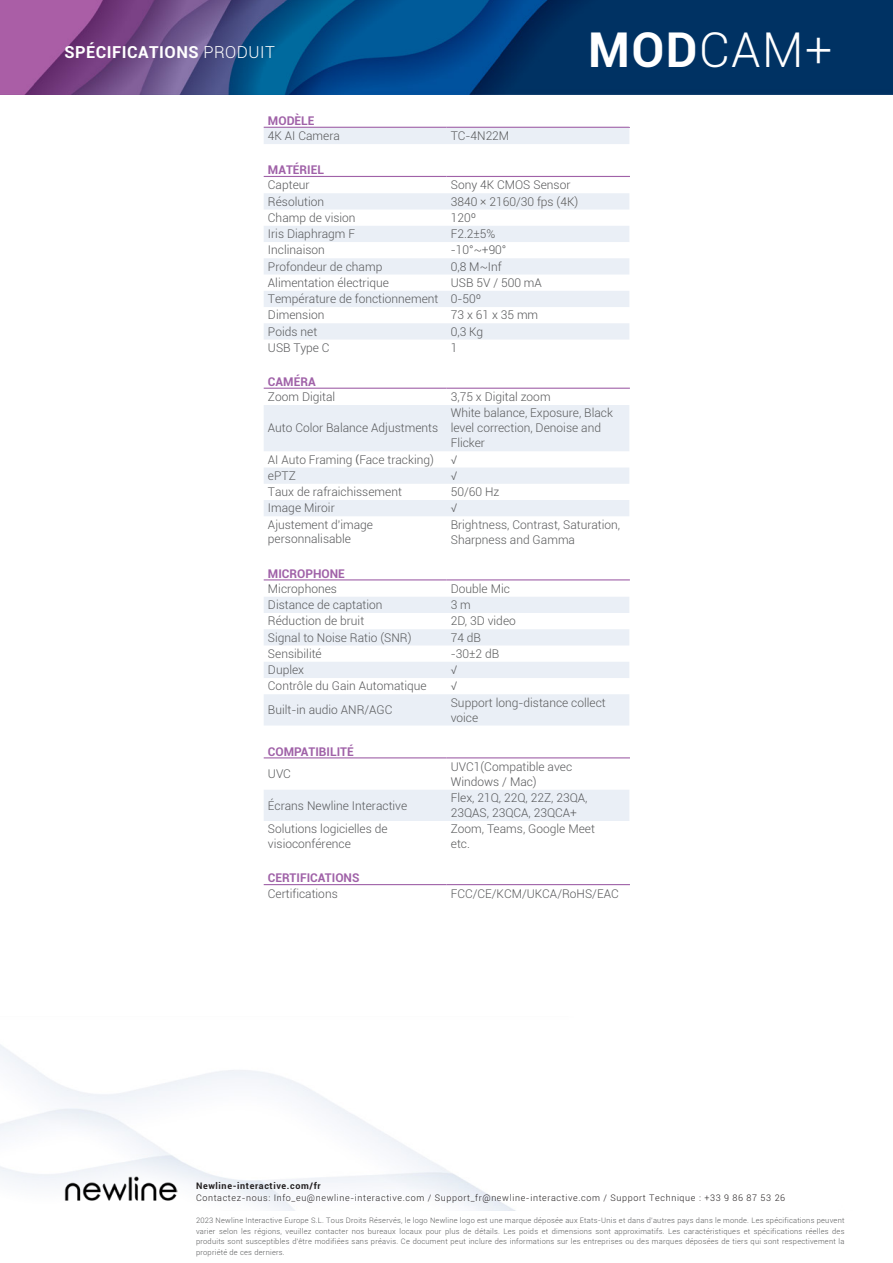
<style>
.page{position:relative;width:893px;height:1263px;background:#fff}
.page>*{position:absolute;margin:0;border:0;box-sizing:border-box;transform-origin:0 0}
.t1{font:300 48px "Roboto";color:#fff}
.t2{font:700 16.5px "Roboto";letter-spacing:.03em;color:#fff}
.Newline_Specsheet_text_2022{font:300 12px/15px "Roboto";color:#57585a}
.Newline_Specsheet_text_2022-2{font:300 12px/15px "Roboto";color:#595a5b}
.Specsheet_header_text_2022{font:700 12px "Roboto";color:#a062a8}
.Newline_Specsheet_text_2022-3{font:300 12px "Roboto";color:#595857}
.Specsheet_header_text_2022-2{font:700 12px "Roboto";color:#a062a8}
.text_table{font:300 12px "Roboto";color:#57585a}
.t3{font:300 9px/12px "Roboto";letter-spacing:.07em;color:#231f20}
.t4{font:300 7.5px/10.5px "Roboto";letter-spacing:.03em;color:#595a5b;text-align:justify}
.s1{font-weight:300}
.s2{font-weight:700}
.s3{font-style:inherit}
.s4{font-weight:400;font-size:10.5px}
.s5{color:#57585a}
</style>
<div class="page">
<img style="left:0;top:0;width:893px;height:95px">
<img style="left:65px;top:1168px;width:113px;height:33px">
<svg style="left:264px;top:126px;width:366px;height:18px;background:#e6e6f1"></svg>
<svg style="left:264px;top:758px;width:366px;height:63px"></svg>
<hr style="left:264px;top:757px;width:183px;height:1px;background:#a062a8">
<hr style="left:447px;top:757px;width:183px;height:1px;background:#a062a8">
<div style="left:264px;top:405px;width:365px;height:46px;background:#eaeff6"></div>
<svg style="left:264px;top:468px;width:365px;height:48px"></svg>
<hr style="left:264px;top:388px;width:182px;height:1px;background:#a062a8">
<hr style="left:446px;top:388px;width:184px;height:1px;background:#a062a8">
<svg style="left:264px;top:193px;width:365px;height:49px"></svg>
<div style="left:264px;top:258px;width:365px;height:17px;background:#eaeff6"></div>
<svg style="left:264px;top:291px;width:365px;height:49px"></svg>
<hr style="left:264px;top:176px;width:183px;height:1px;background:#a062a8">
<hr style="left:447px;top:176px;width:183px;height:1px;background:#a062a8">
<svg style="left:264px;top:580px;width:366px;height:145px"></svg>
<hr style="left:264px;top:579px;width:182px;height:1px;background:#a062a8">
<hr style="left:446px;top:579px;width:184px;height:1px;background:#a062a8">
<svg style="left:264px;top:885px;width:366px;height:1px"></svg>
<hr style="left:264px;top:884px;width:183px;height:1px;background:#a062a8">
<hr style="left:447px;top:884px;width:183px;height:1px;background:#a062a8">
<h2 class="t2" style="left:65px;top:40px;width:212px">SPÉCIFICATIONS <span class="s1">PRODUIT</span></h2>
<p class="t1" style="left:588px;top:16px;width:245px"><span class="s2">MOD</span>CAM+</p>
<p class="Specsheet_header_text_2022" style="left:268px;top:112px;width:48px">MOD<span class="s3">È</span>L<span class="s3">E</span></p>
<p class="Newline_Specsheet_text_2022" style="left:268px;top:128px;width:73px">4K AI Camera</p>
<p class="Newline_Specsheet_text_2022" style="left:451px;top:128px;width:60px">TC-4N22M</p>
<p class="Specsheet_header_text_2022-2" style="left:268px;top:162px;width:58px">MATÉRIEL</p>
<p class="Newline_Specsheet_text_2022" style="left:268px;top:177px;width:43px">Capteur</p>
<p class="Newline_Specsheet_text_2022" style="left:451px;top:177px;width:121px">Sony 4K CMOS Sensor</p>
<p class="Newline_Specsheet_text_2022" style="left:268px;top:193px;width:58px">Résolution</p>
<p class="Newline_Specsheet_text_2022-3" style="left:451px;top:193px;width:129px">3840 × 2160/30 fps (4K)</p>
<p class="Newline_Specsheet_text_2022" style="left:268px;top:210px;width:89px">Champ de vision</p>
<p class="Newline_Specsheet_text_2022" style="left:451px;top:210px;width:27px">120º</p>
<p class="Newline_Specsheet_text_2022" style="left:268px;top:226px;width:89px">Iris Diaphragm F</p>
<p class="Newline_Specsheet_text_2022" style="left:451px;top:226px;width:46px">F2.2±5%</p>
<p class="Newline_Specsheet_text_2022" style="left:268px;top:242px;width:58px">Inclinaison</p>
<p class="Newline_Specsheet_text_2022" style="left:451px;top:242px;width:57px">-10°~+90°</p>
<p class="Newline_Specsheet_text_2022" style="left:268px;top:258px;width:116px">Profondeur de champ</p>
<p class="Newline_Specsheet_text_2022" style="left:451px;top:258px;width:52px">0,8 M~Inf</p>
<p class="Newline_Specsheet_text_2022" style="left:268px;top:275px;width:122px">Alimentation électrique</p>
<p class="Newline_Specsheet_text_2022" style="left:451px;top:275px;width:93px">USB 5V / 500 mA</p>
<p class="Newline_Specsheet_text_2022" style="left:268px;top:291px;width:172px">Température de fonctionnement</p>
<p class="Newline_Specsheet_text_2022" style="left:451px;top:291px;width:32px">0-50º</p>
<p class="Newline_Specsheet_text_2022" style="left:268px;top:307px;width:58px">Dimension</p>
<p class="Newline_Specsheet_text_2022" style="left:451px;top:307px;width:89px">73 x 61 x 35 mm</p>
<p class="Newline_Specsheet_text_2022" style="left:268px;top:323px;width:51px">Poids net</p>
<p class="Newline_Specsheet_text_2022" style="left:451px;top:323px;width:34px">0,3 Kg</p>
<p class="Newline_Specsheet_text_2022" style="left:268px;top:340px;width:63px">USB Type C</p>
<p class="Newline_Specsheet_text_2022" style="left:451px;top:340px;width:8px">1</p>
<p class="Specsheet_header_text_2022" style="left:268px;top:373px;width:49px">CAM<span class="s3">É</span>RA</p>
<p class="Newline_Specsheet_text_2022" style="left:268px;top:389px;width:69px">Zoom Digital</p>
<p class="Newline_Specsheet_text_2022-2" style="left:451px;top:389px;width:101px">3,75 x Digital zoom</p>
<p class="Newline_Specsheet_text_2022" style="left:268px;top:420px;width:172px">Auto Color Balance Adjustments</p>
<p class="Newline_Specsheet_text_2022-2" style="left:451px;top:405px;width:164px">White balance, Exposure, Black level correction, Denoise and<br>Flicker</p>
<p class="Newline_Specsheet_text_2022-2" style="left:268px;top:451px;width:167px">AI Auto Framing <span class="s4">(</span><span class="s5">Face tracking)</span></p>
<p class="text_table" style="left:451px;top:451px;width:8px">√</p>
<p class="Newline_Specsheet_text_2022" style="left:268px;top:468px;width:29px">ePTZ</p>
<p class="text_table" style="left:451px;top:467px;width:8px">√</p>
<p class="Newline_Specsheet_text_2022" style="left:268px;top:484px;width:135px">Taux de rafraichissement</p>
<p class="Newline_Specsheet_text_2022-2" style="left:451px;top:484px;width:50px">50/60 Hz</p>
<p class="Newline_Specsheet_text_2022" style="left:268px;top:500px;width:68px">Image Miroir</p>
<p class="text_table" style="left:451px;top:500px;width:8px">√</p>
<p class="Newline_Specsheet_text_2022" style="left:268px;top:517px;width:107px;line-height:14.4px">Ajustement d'image personnalisable</p>
<p class="Newline_Specsheet_text_2022-2" style="left:451px;top:516px;width:171px">Brightness, Contrast, Saturation,<br>Sharpness and Gamma</p>
<p class="Specsheet_header_text_2022" style="left:268px;top:565px;width:79px">MICROPHONE</p>
<p class="Newline_Specsheet_text_2022" style="left:268px;top:581px;width:71px">Microphones</p>
<p class="Newline_Specsheet_text_2022-2" style="left:451px;top:581px;width:61px">Double Mic</p>
<p class="Newline_Specsheet_text_2022" style="left:268px;top:597px;width:116px">Distance de captation</p>
<p class="Newline_Specsheet_text_2022-2" style="left:451px;top:597px;width:22px">3 m</p>
<p class="Newline_Specsheet_text_2022" style="left:268px;top:613px;width:98px">Réduction de bruit</p>
<p class="Newline_Specsheet_text_2022-2" style="left:451px;top:613px;width:67px">2D, 3D video</p>
<p class="Newline_Specsheet_text_2022" style="left:268px;top:629px;width:145px">Signal to Noise Ratio (SNR)</p>
<p class="Newline_Specsheet_text_2022-2" style="left:451px;top:629px;width:32px">74 dB</p>
<p class="Newline_Specsheet_text_2022" style="left:268px;top:646px;width:55px">Sensibilité</p>
<p class="Newline_Specsheet_text_2022-2" style="left:451px;top:646px;width:50px">-30±2 dB</p>
<p class="Newline_Specsheet_text_2022" style="left:268px;top:662px;width:38px">Duplex</p>
<p class="text_table" style="left:451px;top:661px;width:8px">√</p>
<p class="Newline_Specsheet_text_2022" style="left:268px;top:678px;width:160px">Contrôle du Gain Automatique</p>
<p class="text_table" style="left:451px;top:678px;width:8px">√</p>
<p class="Newline_Specsheet_text_2022" style="left:268px;top:702px;width:126px">Built-in audio ANR/AGC</p>
<p class="Newline_Specsheet_text_2022-2" style="left:451px;top:694px;width:157px">Support long-distance collect voice</p>
<p class="Specsheet_header_text_2022" style="left:268px;top:743px;width:87px">COMPATIBILIT<span class="s3">É</span></p>
<p class="Newline_Specsheet_text_2022" style="left:268px;top:766px;width:25px">UVC</p>
<p class="Newline_Specsheet_text_2022" style="left:451px;top:759px;width:123px">UVC1(Compatible avec<br>Windows / Mac)</p>
<p class="Newline_Specsheet_text_2022" style="left:268px;top:797px;width:141px">Écrans Newline Interactive</p>
<p class="Newline_Specsheet_text_2022" style="left:451px;top:790px;width:138px">Flex, 21Q, 22Q, 22Z, 23QA,<br>23QAS, 23QCA, 23QCA+</p>
<p class="Newline_Specsheet_text_2022" style="left:268px;top:821px;width:121px">Solutions logicielles de visioconférence</p>
<p class="Newline_Specsheet_text_2022-2" style="left:451px;top:821px;width:146px">Zoom, Teams, Google Meet</p>
<p class="Newline_Specsheet_text_2022-2" style="left:451px;top:836px;width:21px">etc.</p>
<p class="Specsheet_header_text_2022" style="left:268px;top:870px;width:93px">CERTIFICATIONS</p>
<p class="Newline_Specsheet_text_2022" style="left:268px;top:885px;width:71px">Certifications</p>
<p class="Newline_Specsheet_text_2022" style="left:451px;top:885px;width:169px">FCC/CE/KCM/UKCA/RoHS/EAC</p>
<p class="t3" style="left:196px;top:1179px;width:591px"><span class="s2">Newline-interactive.com/</span><span class="s2">fr<br></span>Contactez-nous: Info_eu@newline-interactive.com / Support_fr@newline-interactive.com / Support Technique : +33 9 86 87 53 26</p>
<p class="t4" style="left:196px;top:1215px;width:650px">2023 Newline Interactive Europe S.L. Tous Droits Réservés, le logo Newline logo est une marque déposée aux Etats-Unis et dans d'autres pays dans le monde. Les spécifications peuvent varier selon les régions, veuillez contacter nos bureaux locaux pour plus de détails. Les poids et dimensions sont approximatifs. Les caractéristiques et spécifications réelles des produits sont susceptibles d'être modifiées sans préavis. Ce document peut inclure des informations sur les entreprises ou des marques déposées de tiers qui sont respectivement la propriété de ces derniers.</p>
</div>
